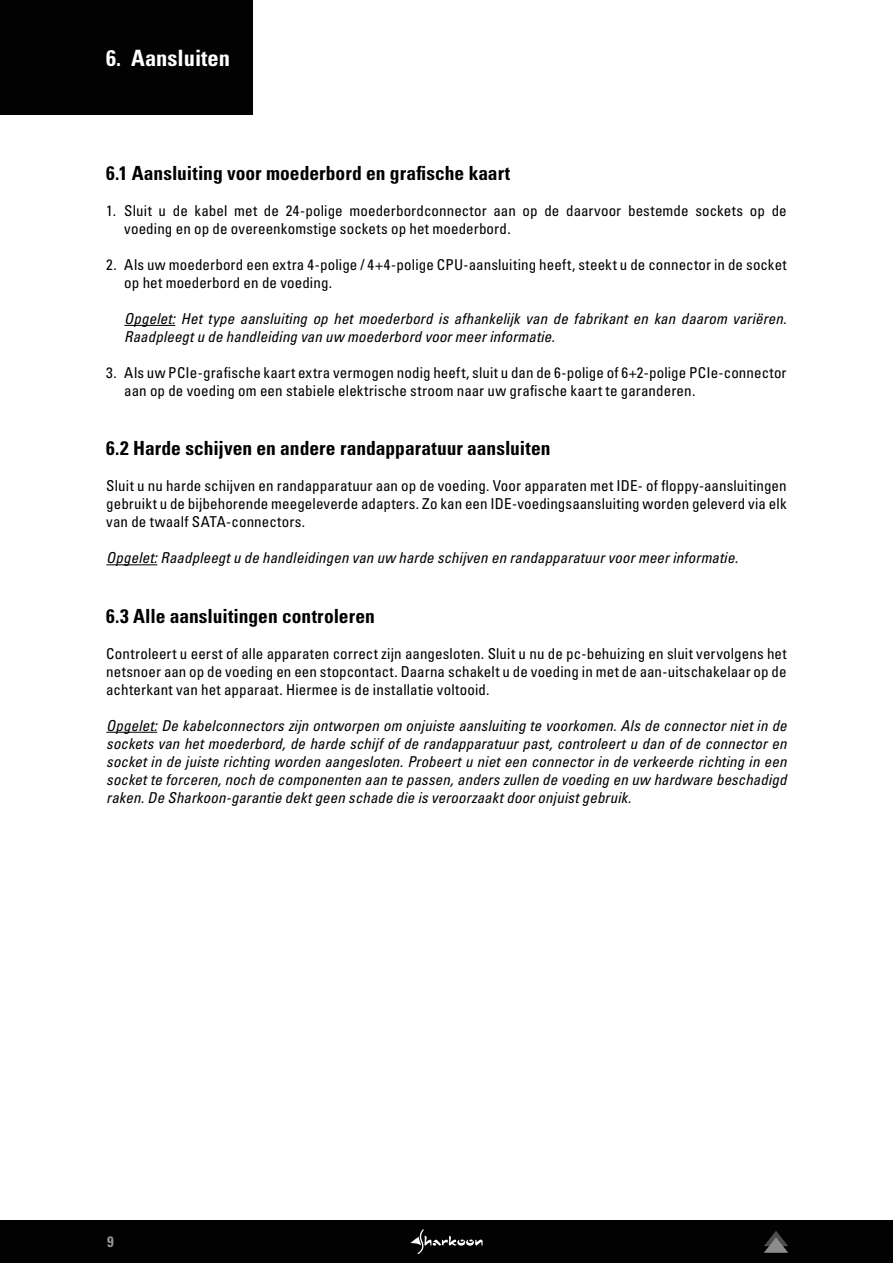
<style>
.page{position:relative;width:893px;height:1263px;background:#fff}
.page>*{position:absolute;margin:0;border:0;box-sizing:border-box;transform-origin:0 0}
.t1{font:22.5px "Univers LTCYR 67 Bold Cond";color:#fff}
.t2{font:19.5px "Univers LTCYR 67 Bold Cond";color:#000}
.t3{font:condensed 15px/18px "Univers LTCYR 57";letter-spacing:.005em;color:#000}
.t4{font:15px/18px "Univers LTCYR 57 Condensed Obl";letter-spacing:.005em;color:#000}
.t5{font:15px "Univers LTCYR 67 Bold Cond";color:#d9d9d9}
</style>
<div class="page">
<div style="left:0;top:1220px;width:893px;height:43px;background:#020203"></div>
<svg style="left:410px;top:1229px;width:73px;height:25px"></svg>
<svg style="left:764px;top:1231px;width:24px;height:22px"></svg>
<div style="left:0;top:0;width:252px;height:115px;background:#020203"></div>
<hr style="left:124px;top:325px;width:51px;height:1px;background:#000">
<hr style="left:106px;top:564px;width:51px;height:1px;background:#000">
<hr style="left:106px;top:732px;width:51px;height:1px;background:#000">
<h1 class="t1" style="left:106px;top:44px;width:125px">6. Aansluiten</h1>
<h2 class="t2" style="left:106px;top:161px;width:406px">6.1 Aansluiting voor moederbord en grafische kaart</h2>
<p class="t3" style="left:124px;top:201px;width:664px;text-indent:-18px">1. Sluit u de kabel met de 24-polige moederbordconnector aan op de daarvoor bestemde sockets op de voeding en op de overeenkomstige sockets op het moederbord.</p>
<p class="t3" style="left:124px;top:255px;width:664px;text-indent:-18px">2. Als uw moederbord een extra 4-polige / 4+4-polige CPU-aansluiting heeft, steekt u de connector in de socket op het moederbord en de voeding.</p>
<p class="t4" style="left:124px;top:309px;width:664px">Opgelet: Het type aansluiting op het moederbord is afhankelijk van de fabrikant en kan daarom variëren.<br>Raadpleegt u de handleiding van uw moederbord voor meer informatie.</p>
<p class="t3" style="left:124px;top:363px;width:664px;text-indent:-18px">3. Als uw PCIe-grafische kaart extra vermogen nodig heeft, sluit u dan de 6-polige of 6+2-polige PCIe-connector aan op de voeding om een stabiele elektrische stroom naar uw grafische kaart te garanderen.</p>
<h2 class="t2" style="left:106px;top:436px;width:446px">6.2 Harde schijven en andere randapparatuur aansluiten</h2>
<p class="t3" style="left:106px;top:477px;width:682px;text-align:justify">Sluit u nu harde schijven en randapparatuur aan op de voeding. Voor apparaten met IDE- of floppy-aansluitingen gebruikt u de bijbehorende meegeleverde adapters. Zo kan een IDE-voedingsaansluiting worden geleverd via elk van de twaalf SATA-connectors.</p>
<p class="t4" style="left:106px;top:549px;width:633px">Opgelet: Raadpleegt u de handleidingen van uw harde schijven en randapparatuur voor meer informatie.</p>
<h2 class="t2" style="left:106px;top:604px;width:270px">6.3 Alle aansluitingen controleren</h2>
<p class="t3" style="left:106px;top:644px;width:682px;text-align:justify">Controleert u eerst of alle apparaten correct zijn aangesloten. Sluit u nu de pc-behuizing en sluit vervolgens het netsnoer aan op de voeding en een stopcontact. Daarna schakelt u de voeding in met de aan-uitschakelaar op de achterkant van het apparaat. Hiermee is de installatie voltooid.</p>
<p class="t4" style="left:106px;top:716px;width:682px;text-align:justify">Opgelet: De kabelconnectors zijn ontworpen om onjuiste aansluiting te voorkomen. Als de connector niet in de sockets van het moederbord, de harde schijf of de randapparatuur past, controleert u dan of de connector en socket in de juiste richting worden aangesloten. Probeert u niet een connector in de verkeerde richting in een socket te forceren, noch de componenten aan te passen, anders zullen de voeding en uw hardware beschadigd raken. De Sharkoon-garantie dekt geen schade die is veroorzaakt door onjuist gebruik.</p>
<p class="t5" style="left:107px;top:1232px;width:8px">9</p>
</div>
